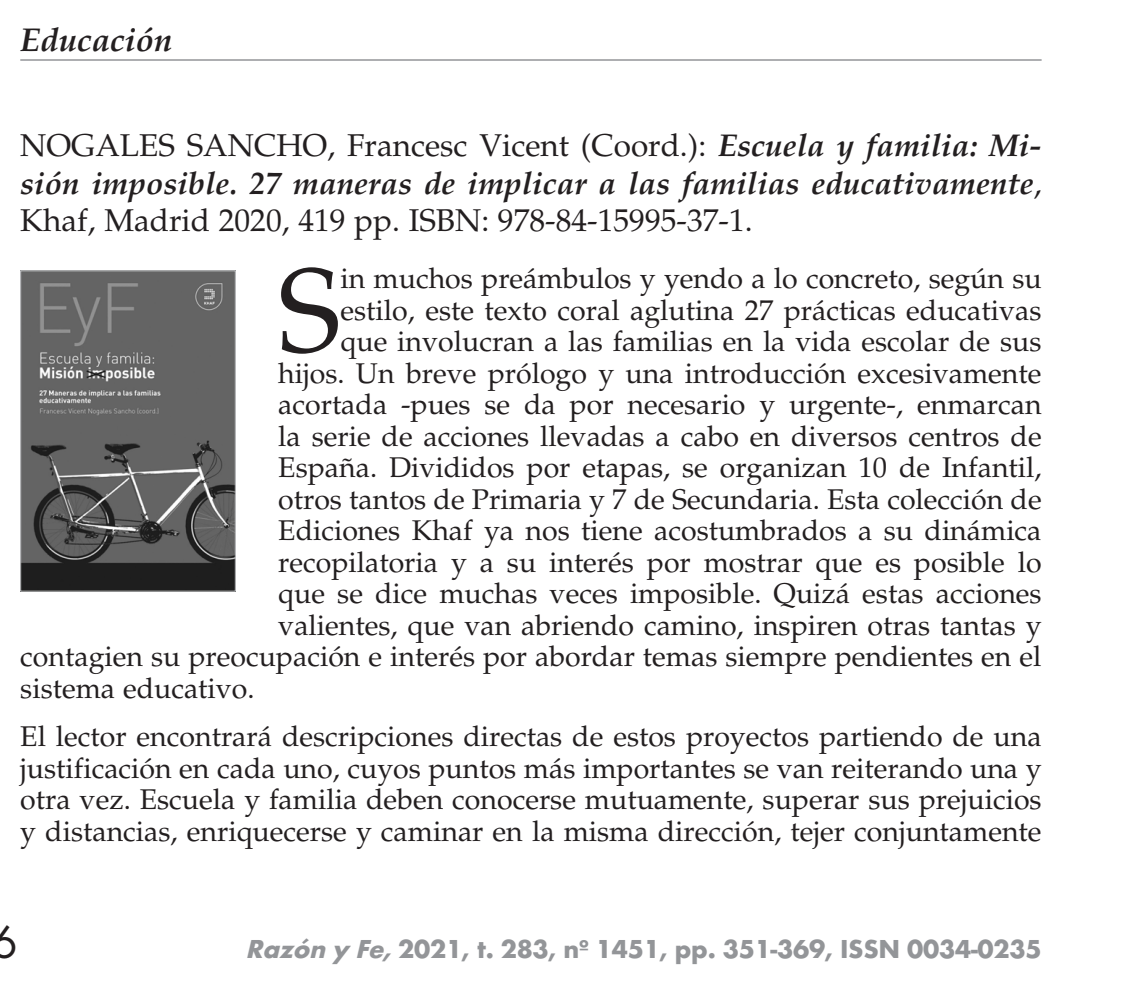
<style>
.page{position:relative;width:1133px;height:1006px;background:#fff}
.page>*{position:absolute;margin:0;border:0;box-sizing:border-box;transform-origin:0 0}
.t1{font:118.5px "Palatino";color:#231f20}
.t2{font:48px "Futura T";color:#231f20}
.t3{font:italic 700 33px "Palatino";color:#231f20}
.t4{font:31.5px/37.5px "Palatino";color:#231f20;text-align:justify}
.t5{font:28.5px/31.5px "Palatino";color:#231f20;text-align:justify}
.t6{font:700 27px "Futura T";letter-spacing:-.01em;color:#939598}
.s1{font-weight:700;font-style:italic}
.s2{font-style:italic}
</style>
<div class="page">
<hr style="left:20px;top:59px;width:1021px;height:2px;background:#939598">
<img style="left:22px;top:272px;width:212px;height:317px">
<div style="left:20px;top:270px;width:216px;height:321px;border:1px solid #c7c8ca"></div>
<p class="t3" style="left:20px;top:20px;width:154px">Educación</p>
<p class="t4" style="left:20px;top:127px;width:1022px">NOGALES SANCHO, Francesc Vicent (Coord.): <span class="s1">Escuela y familia: Mi&shy;sión imposible. 27 maneras de implicar a las familias educativamente</span>, Khaf, Madrid 2020, 419 pp. ISBN: 978-84-15995-37-1.</p>
<h1 class="t1" style="left:278px;top:241px;width:64px">S</h1>
<p class="t5" style="left:340px;top:263px;width:702px">in muchos preámbulos y yendo a lo concreto, según su</p>
<p class="t5" style="left:340px;top:295px;width:702px">estilo, este texto coral aglutina 27 prácticas educativas</p>
<p class="t5" style="left:340px;top:326px;width:702px">que involucran a las familias en la vida escolar de sus</p>
<p class="t5" style="left:278px;top:358px;width:764px">hijos. Un breve prólogo y una introducción excesivamente</p>
<p class="t5" style="left:278px;top:389px;width:764px">acortada -pues se da por necesario y urgente-, enmarcan</p>
<p class="t5" style="left:278px;top:421px;width:764px">la serie de acciones llevadas a cabo en diversos centros de</p>
<p class="t5" style="left:278px;top:452px;width:764px">España. Divididos por etapas, se organizan 10 de Infantil,</p>
<p class="t5" style="left:278px;top:484px;width:764px">otros tantos de Primaria y 7 de Secundaria. Esta colección de</p>
<p class="t5" style="left:278px;top:515px;width:764px">Ediciones Khaf ya nos tiene acostumbrados a su dinámica</p>
<p class="t5" style="left:278px;top:547px;width:764px">recopilatoria y a su interés por mostrar que es posible lo</p>
<p class="t5" style="left:278px;top:578px;width:764px">que se dice muchas veces imposible. Quizá estas acciones</p>
<p class="t5" style="left:278px;top:610px;width:764px">valientes, que van abriendo camino, inspiren otras tantas y</p>
<p class="t5" style="left:20px;top:641px;width:1022px">contagien su preocupación e interés por abordar temas siempre pendientes en el</p>
<p class="t5" style="left:20px;top:673px;width:236px">sistema educativo.</p>
<p class="t5" style="left:20px;top:721px;width:1022px">El lector encontrará descripciones directas de estos proyectos partiendo de una justificación en cada uno, cuyos puntos más importantes se van reiterando una y otra vez. Escuela y familia deben conocerse mutuamente, superar sus prejuicios y distancias, enriquecerse y caminar en la misma dirección, tejer conjuntamente</p>
<h2 class="t2" style="left:-9px;top:914px;width:29px">6</h2>
<p class="t6" style="left:245px;top:933px;width:797px"><span class="s2">Razón y Fe,</span>2021, t. 283, nº 1451, pp. 351-369, ISSN 0034-0235</p>
</div>
